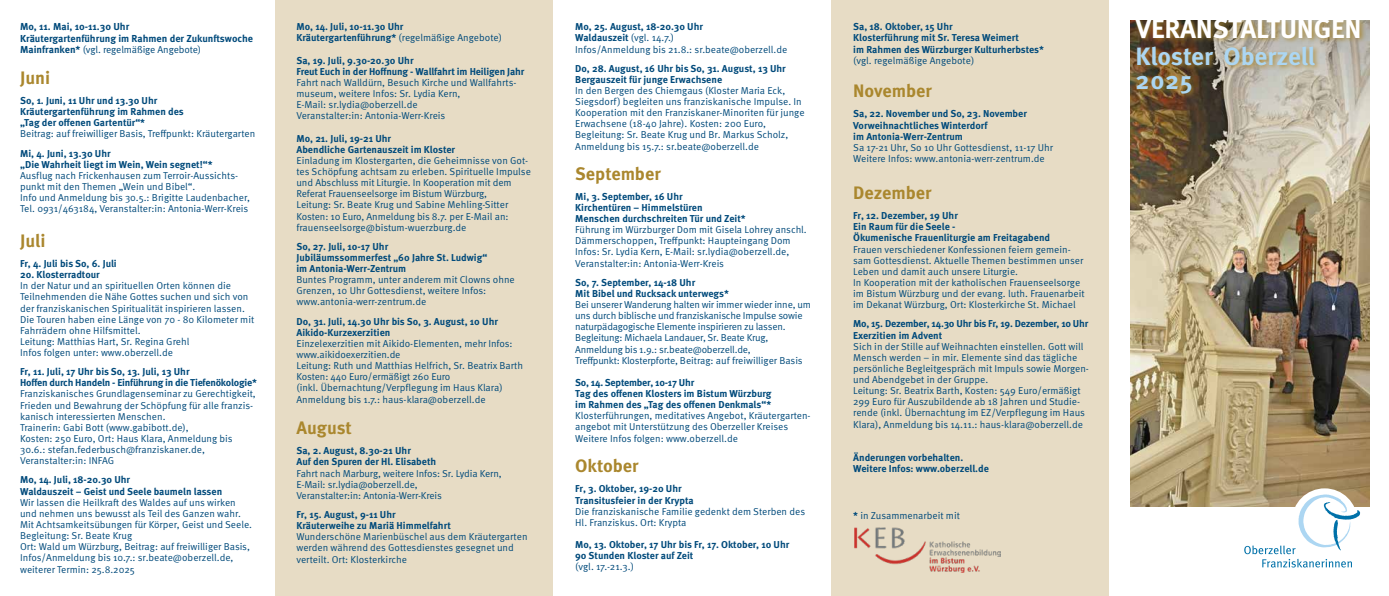
<style>
.page{position:relative;width:1389px;height:596px;background:#fff}
.page>*{position:absolute;margin:0;border:0;box-sizing:border-box;transform-origin:0 0}
.t1{font:700 27px "Meta OT";letter-spacing:-.01em;color:#fff}
.t2{font:700 25px/24px "Meta OT";letter-spacing:-.005em;color:#acd6f2}
.t3{font:700 18px "Meta OT";color:#aa872e}
.t4{font:700 10.1px/11.2px "Meta OT";color:#004a7b}
.t5{font:10px/11.1px "Meta OT Norm";color:#004a7b}
.t6{font:700 10px/11.1px "Meta OT";color:#004a7b}
.t7{font:10px/11.1px "Meta OT Norm";letter-spacing:-.02em;color:#004a7b}
.t8{font:700 10px/11.1px "Meta OT";letter-spacing:-.02em;color:#004a7b}
.s1{font-family:"Meta OT";font-weight:700;font-size:10.1px}
.s2{font-family:"Meta OT Norm";font-weight:400}
.s3{font-family:"Meta OT";font-weight:700}
</style>
<div class="page">
<div style="left:831px;top:0;width:277px;height:595px;background:#e7dcc5"></div>
<div style="left:275px;top:0;width:278px;height:595px;background:#e7dcc5"></div>
<img style="left:1130px;top:20px;width:239px;height:486px">
<div style="left:1133px;top:16px;width:233px;height:84px;background:#aa872e;opacity:.85"></div>
<div style="left:1292px;top:488px;width:65px;height:64px;background:#fff;border-radius:50%"></div>
<svg style="left:1244px;top:494px;width:116px;height:73px"></svg>
<div style="left:1130px;top:4px;width:239px;height:16px;background:#fff"></div>
<img style="left:854px;top:527px;width:147px;height:45px">
<p class="t4" style="left:20px;top:21px;width:234px">Mo, 11. Mai, 10-11.30 Uhr<br>Kräutergartenführung im Rahmen der Zukunftswoche</p>
<p class="t5" style="left:20px;top:44px;width:183px"><span class="s1">Mainfranken*</span> (vgl. regelmäßige Angebote)</p>
<h3 class="t3" style="left:20px;top:66px;width:32px">Juni</h3>
<p class="t6" style="left:20px;top:95px;width:165px">So, 1. Juni, 11 Uhr und 13.30 Uhr<br>Kräutergartenführung im Rahmen des „Tag der offenen Gartentür“*</p>
<p class="t5" style="left:20px;top:128px;width:237px">Beitrag: auf freiwilliger Basis, Treffpunkt: Kräutergarten</p>
<p class="t6" style="left:20px;top:147px;width:194px">Mi, 4. Juni, 13.30 Uhr<br>„Die Wahrheit liegt im Wein, Wein segnet!“*</p>
<p class="t5" style="left:20px;top:170px;width:231px">Ausflug nach Frickenhausen zum Terroir-Aussichts&shy;punkt mit den Themen „Wein und Bibel“.<br>Info und Anmeldung bis 30.5.: Brigitte Laudenbacher, Tel. 0931/463184, Veranstalter:in: Antonia-Werr-Kreis</p>
<h3 class="t3" style="left:20px;top:229px;width:27px">Juli</h3>
<p class="t6" style="left:20px;top:258px;width:98px">Fr, 4. Juli bis So, 6. Juli</p>
<p class="t6" style="left:20px;top:269px;width:81px">20. Klosterradtour</p>
<p class="t5" style="left:20px;top:280px;width:236px">In der Natur und an spirituellen Orten können die Teilnehmenden die Nähe Gottes suchen und sich von der franziskanischen Spiritualität inspirieren lassen.<br>Die Touren haben eine Länge von 70 - 80 Kilometer mit Fahrrädern ohne Hilfsmittel.<br>Leitung: Matthias Hart, Sr. Regina Grehl<br>Infos folgen unter: www.oberzell.de</p>
<p class="t8" style="left:20px;top:366px;width:238px">Fr, 11. Juli, 17 Uhr bis So, 13. Juli, 13 Uhr<br>Hoffen durch Handeln - Einführung in die Tiefenökologie*</p>
<p class="t5" style="left:20px;top:388px;width:237px">Franziskanisches Grundlagenseminar zu Gerechtigkeit, Frieden und Bewahrung der Schöpfung für alle franzis&shy;kanisch interessierten Menschen.<br>Trainerin: Gabi Bott (www.gabibott.de),<br>Kosten: 250 Euro, Ort: Haus Klara, Anmeldung bis 30.6.: stefan.federbusch@franziskaner.de, Veranstalter:in: INFAG</p>
<p class="t6" style="left:20px;top:474px;width:204px">Mo, 14. Juli, 18-20.30 Uhr<br>Waldauszeit – Geist und Seele baumeln lassen</p>
<p class="t5" style="left:20px;top:496px;width:233px">Wir lassen die Heilkraft des Waldes auf uns wirken und nehmen uns bewusst als Teil des Ganzen wahr.<br>Mit Achtsamkeitsübungen für Körper, Geist und Seele.<br>Begleitung: Sr. Beate Krug<br>Ort: Wald um Würzburg, Beitrag: auf freiwilliger Basis, Infos/Anmeldung bis 10.7.: sr.beate@oberzell.de, weiterer Termin: 25.8.2025</p>
<p class="t6" style="left:296px;top:21px;width:207px">Mo, 14. Juli, 10-11.30 Uhr<br>Kräutergartenführung* <span class="s2">(regelmäßige Angebote)</span></p>
<p class="t6" style="left:296px;top:55px;width:229px">Sa, 19. Juli, 9.30-20.30 Uhr<br>Freut Euch in der Hoffnung - Wallfahrt im Heiligen Jahr</p>
<p class="t5" style="left:296px;top:77px;width:222px">Fahrt nach Walldürn, Besuch Kirche und Wallfahrts&shy;museum, weitere Infos: Sr. Lydia Kern,<br>E-Mail: sr.lydia@oberzell.de<br>Veranstalter:in: Antonia-Werr-Kreis</p>
<p class="t6" style="left:296px;top:133px;width:160px">Mo, 21. Juli, 19-21 Uhr<br>Abendliche Gartenauszeit im Kloster</p>
<p class="t5" style="left:296px;top:155px;width:236px">Einladung im Klostergarten, die Geheimnisse von Got&shy;tes Schöpfung achtsam zu erleben. Spirituelle Impulse und Abschluss mit Liturgie. In Kooperation mit dem Referat Frauenseelsorge im Bistum Würzburg,<br>Leitung: Sr. Beate Krug und Sabine Mehling-Sitter Kosten: 10 Euro, Anmeldung bis 8.7. per E-Mail an: frauenseelsorge@bistum-wuerzburg.de</p>
<p class="t6" style="left:296px;top:241px;width:192px">So, 27. Juli, 10-17 Uhr<br>Jubiläumssommerfest „60 Jahre St. Ludwig“ im Antonia-Werr-Zentrum</p>
<p class="t5" style="left:296px;top:274px;width:220px">Buntes Programm, unter anderem mit Clowns ohne<br>Grenzen, 10 Uhr Gottesdienst, weitere Infos: www.antonia-werr-zentrum.de</p>
<p class="t6" style="left:296px;top:315px;width:203px">Do, 31. Juli, 14.30 Uhr bis So, 3. August, 10 Uhr<br>Aikido-Kurzexerzitien</p>
<p class="t5" style="left:296px;top:338px;width:228px">Einzelexerzitien mit Aikido-Elementen, mehr Infos: www.aikidoexerzitien.de<br>Leitung: Ruth und Matthias Helfrich, Sr. Beatrix Barth Kosten: 440 Euro/ermäßigt 260 Euro<br>(inkl. Übernachtung/Verpflegung im Haus Klara)<br>Anmeldung bis 1.7.: haus-klara@oberzell.de</p>
<h3 class="t3" style="left:296px;top:416px;width:57px">August</h3>
<p class="t6" style="left:296px;top:445px;width:141px">Sa, 2. August, 8.30-21 Uhr<br>Auf den Spuren der Hl. Elisabeth</p>
<p class="t5" style="left:296px;top:467px;width:207px">Fahrt nach Marburg, weitere Infos: Sr. Lydia Kern,<br>E-Mail: sr.lydia@oberzell.de,<br>Veranstalter:in: Antonia-Werr-Kreis</p>
<p class="t6" style="left:296px;top:508px;width:156px">Fr, 15. August, 9-11 Uhr<br>Kräuterweihe zu Mariä Himmelfahrt</p>
<p class="t5" style="left:296px;top:531px;width:233px">Wunderschöne Marienbüschel aus dem Kräutergarten werden während des Gottesdienstes gesegnet und verteilt. Ort: Klosterkirche</p>
<p class="t6" style="left:575px;top:21px;width:129px">Mo, 25. August, 18-20.30 Uhr<br>Waldauszeit <span class="s2">(vgl. 14.7.)</span></p>
<p class="t5" style="left:575px;top:44px;width:214px">Infos/Anmeldung bis 21.8.: sr.beate@oberzell.de</p>
<p class="t6" style="left:575px;top:63px;width:212px">Do, 28. August, 16 Uhr bis So, 31. August, 13 Uhr<br>Bergauszeit für junge Erwachsene</p>
<p class="t5" style="left:575px;top:85px;width:231px">In den Bergen des Chiemgaus (Kloster Maria Eck, Siegsdorf) begleiten uns franziskanische Impulse. In Kooperation mit den Franziskaner-Minoriten für junge Erwachsene (18-40 Jahre). Kosten: 200 Euro, Begleitung: Sr. Beate Krug und Br. Markus Scholz, Anmeldung bis 15.7.: sr.beate@oberzell.de</p>
<h3 class="t3" style="left:575px;top:162px;width:87px">September</h3>
<p class="t6" style="left:575px;top:191px;width:172px">Mi, 3. September, 16 Uhr<br>Kirchentüren – Himmelstüren<br>Menschen durchschreiten Tür und Zeit*</p>
<p class="t5" style="left:575px;top:224px;width:233px">Führung im Würzburger Dom mit Gisela Lohrey anschl.<br>Dämmerschoppen, Treffpunkt: Haupteingang Dom Infos: Sr. Lydia Kern, E-Mail: sr.lydia@oberzell.de, Veranstalter:in: Antonia-Werr-Kreis</p>
<p class="t6" style="left:575px;top:276px;width:155px">So, 7. September, 14-18 Uhr<br>Mit Bibel und Rucksack unterwegs*</p>
<p class="t7" style="left:575px;top:299px;width:237px">Bei unserer Wanderung halten wir immer wieder inne, um uns durch biblische und franziskanische Impulse sowie naturpädagogische Elemente inspirieren zu lassen.<br>Begleitung: Michaela Landauer, Sr. Beate Krug, Anmeldung bis 1.9.: sr.beate@oberzell.de,<br>Treffpunkt: Klosterpforte, Beitrag: auf freiwilliger Basis</p>
<p class="t6" style="left:575px;top:377px;width:198px">So, 14. September, 10-17 Uhr<br>Tag des offenen Klosters im Bistum Würzburg im Rahmen des „Tag des offenen Denkmals“*</p>
<p class="t5" style="left:575px;top:410px;width:237px">Klosterführungen, meditatives Angebot, Kräutergarten&shy;angebot mit Unterstützung des Oberzeller Kreises<br>Weitere Infos folgen: www.oberzell.de</p>
<h3 class="t3" style="left:575px;top:454px;width:65px">Oktober</h3>
<p class="t6" style="left:575px;top:483px;width:120px">Fr, 3. Oktober, 19-20 Uhr<br>Transitusfeier in der Krypta</p>
<p class="t5" style="left:575px;top:505px;width:231px">Die franziskanische Familie gedenkt dem Sterben des<br>Hl. Franziskus. Ort: Krypta</p>
<p class="t6" style="left:575px;top:538px;width:216px">Mo, 13. Oktober, 17 Uhr bis Fr, 17. Oktober, 10 Uhr<br>90 Stunden Kloster auf Zeit</p>
<p class="t5" style="left:575px;top:561px;width:60px">(vgl. 17.-21.3.)</p>
<p class="t6" style="left:853px;top:21px;width:192px">Sa, 18. Oktober, 15 Uhr<br>Klosterführung mit Sr. Teresa Weimert<br>im Rahmen des Würzburger Kulturherbstes*</p>
<p class="t5" style="left:853px;top:55px;width:123px">(vgl. regelmäßige Angebote)</p>
<h3 class="t3" style="left:853px;top:80px;width:80px">November</h3>
<p class="t6" style="left:853px;top:108px;width:175px">Sa, 22. November und So, 23. November<br>Vorweihnachtliches Winterdorf<br>im Antonia-Werr-Zentrum</p>
<p class="t5" style="left:853px;top:142px;width:201px">Sa 17-21 Uhr, So 10 Uhr Gottesdienst, 11-17 Uhr<br>Weitere Infos: www.antonia-werr-zentrum.de</p>
<h3 class="t3" style="left:853px;top:181px;width:80px">Dezember</h3>
<p class="t6" style="left:853px;top:210px;width:198px">Fr, 12. Dezember, 19 Uhr<br>Ein Raum für die Seele -<br>Ökumenische Frauenliturgie am Freitagabend</p>
<p class="t5" style="left:853px;top:243px;width:233px">Frauen verschiedener Konfessionen feiern gemein&shy;sam Gottesdienst. Aktuelle Themen bestimmen unser Leben und damit auch unsere Liturgie.<br>In Kooperation mit der katholischen Frauenseelsorge im Bistum Würzburg und der evang. luth. Frauenarbeit im Dekanat Würzburg, Ort: Klosterkirche St. Michael</p>
<p class="t8" style="left:853px;top:318px;width:237px">Mo, 15. Dezember, 14.30 Uhr bis Fr, 19. Dezember, 10 Uhr<br>Exerzitien im Advent</p>
<p class="t5" style="left:853px;top:340px;width:237px">Sich in der Stille auf Weihnachten einstellen. Gott will Mensch werden – in mir. Elemente sind das tägliche persönliche Begleitgespräch mit Impuls sowie Morgen&shy;und Abendgebet in der Gruppe.<br>Leitung: Sr. Beatrix Barth, Kosten: 549 Euro/ermäßigt 299 Euro für Auszubildende ab 18 Jahren und Studie&shy;rende (inkl. Übernachtung im EZ/Verpflegung im Haus Klara), Anmeldung bis 14.11.: haus-klara@oberzell.de</p>
<p class="t6" style="left:853px;top:452px;width:137px">Änderungen vorbehalten.<br>Weitere Infos: www.oberzell.de</p>
<p class="t5" style="left:853px;top:510px;width:108px"><span class="s3">*</span> in Zusammenarbeit mit</p>
<h1 class="t1" style="left:1136px;top:12px;width:227px">VERANSTALTUNGEN</h1>
<h2 class="t2" style="left:1136px;top:45px;width:181px">Kloster Oberzell<br>2025</h2>
</div>
